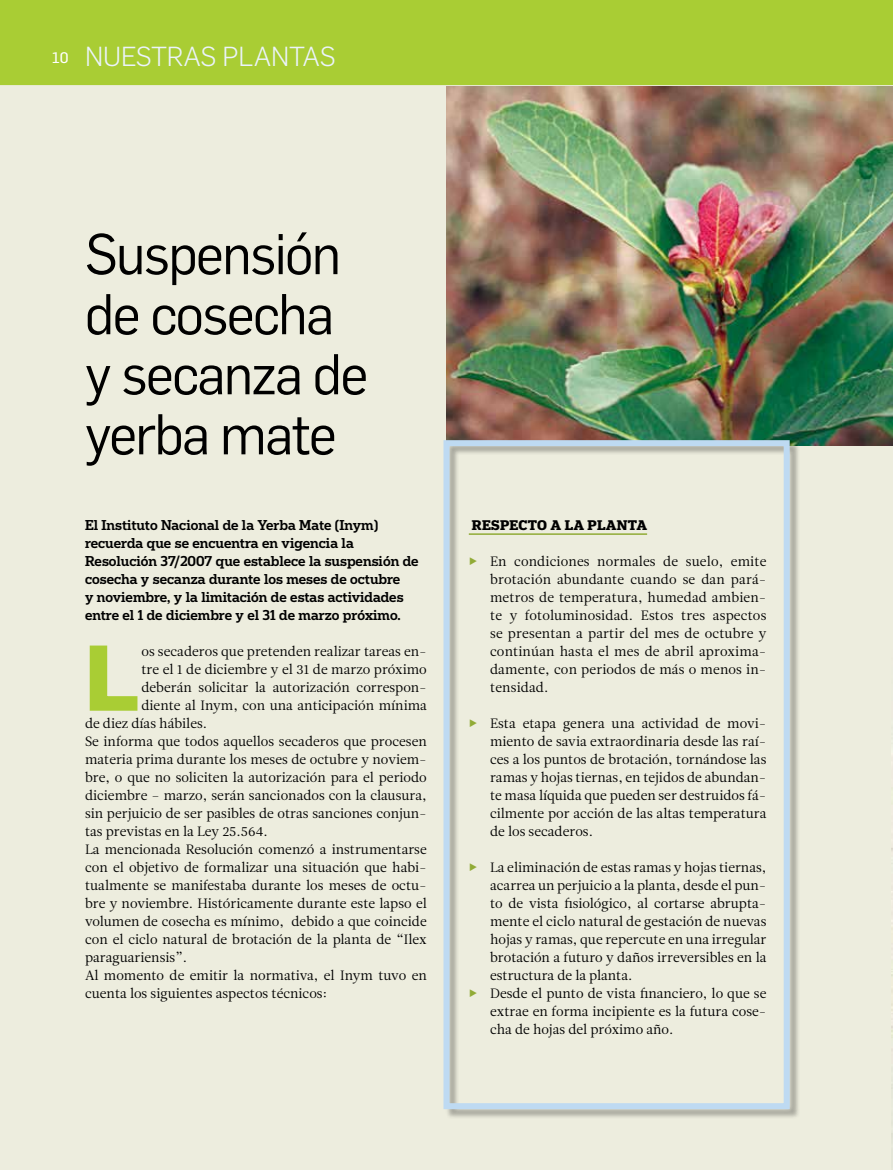
<style>
.page{position:relative;width:893px;height:1170px;background:#fff}
.page>*{position:absolute;margin:0;border:0;box-sizing:border-box;transform-origin:0 0}
.t1{font:700 89.25px "Flama";color:#a9cd34}
.t2{font:56.25px/60px "Flama";letter-spacing:-.03em;color:#000}
.t3{font:300 27px "Flama";letter-spacing:-.005em;color:#ebf3fb}
.t4{font:13.5px/18px "Leitura News Roman 1";color:#000;text-align:justify}
.t5{font:500 13.5px/18px "Popular";color:#000}
.t6{font:700 13.2px "Popular";letter-spacing:.02em;color:#000}
.s1{font-family:"Flama Basic";font-weight:400;font-size:15px;color:#fff}
.s2{font-family:"Flama";font-weight:900;color:#91ab36}
</style>
<div class="page">
<div style="left:0;top:81px;width:893px;height:1088px;background:#ededde"></div>
<img style="left:892px;top:753px;width:1px;height:387px">
<svg style="left:89px;top:645px;width:49px;height:66px"></svg>
<div style="left:0;top:0;width:893px;height:85px;background:#a9cd34"></div>
<img style="left:446px;top:86px;width:447px;height:360px">
<div style="left:445px;top:441px;width:355px;height:678px;background:#000;opacity:.3"></div>
<div style="left:443px;top:440px;width:347px;height:669px;border:6px solid #bedaf2"></div>
<hr style="left:469px;top:533px;width:178px;height:2px;background:#91ab36">
<h3 class="t3" style="left:52px;top:38px;width:285px"><span class="s1">10</span> NUESTRAS PLANTAS</h3>
<h2 class="t2" style="left:85px;top:221px;width:285px">Suspensión de cosecha y secanza de yerba mate</h2>
<p class="t5" style="left:85px;top:515px;width:335px">El Instituto Nacional de la Yerba Mate (Inym) recuerda que se encuentra en vigencia la Resolución 37/2007 que establece la suspensión de cosecha y secanza durante los meses de octubre<br>y noviembre, y la limitación de estas actividades entre el 1 de diciembre y el 31 de marzo próximo.</p>
<h1 class="t1" style="left:85px;top:613px;width:55px">L</h1>
<p class="t4" style="left:141px;top:642px;width:287px">os secaderos que pretenden realizar tareas en-</p>
<p class="t4" style="left:141px;top:660px;width:287px">tre el 1 de diciembre y el 31 de marzo próximo</p>
<p class="t4" style="left:141px;top:678px;width:287px">deberán solicitar la autorización correspon-</p>
<p class="t4" style="left:141px;top:696px;width:287px">diente al Inym, con una anticipación mínima</p>
<p class="t4" style="left:85px;top:714px;width:124px">de diez días hábiles.</p>
<p class="t4" style="left:85px;top:732px;width:343px">Se informa que todos aquellos secaderos que procesen</p>
<p class="t4" style="left:85px;top:750px;width:343px">materia prima durante los meses de octubre y noviem-</p>
<p class="t4" style="left:85px;top:768px;width:343px">bre, o que no soliciten la autorización para el periodo</p>
<p class="t4" style="left:85px;top:786px;width:343px">diciembre – marzo, serán sancionados con la clausura,</p>
<p class="t4" style="left:85px;top:804px;width:343px">sin perjuicio de ser pasibles de otras sanciones conjun-</p>
<p class="t4" style="left:85px;top:822px;width:184px">tas previstas en la Ley 25.564.</p>
<p class="t4" style="left:85px;top:840px;width:343px">La mencionada Resolución comenzó a instrumentarse</p>
<p class="t4" style="left:85px;top:858px;width:343px">con el objetivo de formalizar una situación que habi-</p>
<p class="t4" style="left:85px;top:876px;width:343px">tualmente se manifestaba durante los meses de octu-</p>
<p class="t4" style="left:85px;top:894px;width:343px">bre y noviembre. Históricamente durante este lapso el</p>
<p class="t4" style="left:85px;top:912px;width:343px">volumen de cosecha es mínimo, debido a que coincide</p>
<p class="t4" style="left:85px;top:930px;width:343px">con el ciclo natural de brotación de la planta de “Ilex</p>
<p class="t4" style="left:85px;top:948px;width:104px">paraguariensis”.</p>
<p class="t4" style="left:85px;top:966px;width:343px">Al momento de emitir la normativa, el Inym tuvo en</p>
<p class="t4" style="left:85px;top:984px;width:244px">cuenta los siguientes aspectos técnicos:</p>
<p class="t6" style="left:472px;top:516px;width:177px">RESPECTO A LA PLANTA</p>
<p class="t4" style="left:490px;top:552px;width:278px;text-indent:-21px"><span class="s2">►</span> En condiciones normales de suelo, emite brotación abundante cuando se dan pará&shy;metros de temperatura, humedad ambien&shy;te y fotoluminosidad. Estos tres aspectos se presentan a partir del mes de octubre y continúan hasta el mes de abril aproxima&shy;damente, con periodos de más o menos in&shy;tensidad.</p>
<p class="t4" style="left:490px;top:714px;width:278px;text-indent:-21px"><span class="s2">►</span> Esta etapa genera una actividad de movi&shy;miento de savia extraordinaria desde las raí&shy;ces a los puntos de brotación, tornándose las ramas y hojas tiernas, en tejidos de abundan&shy;te masa líquida que pueden ser destruidos fá&shy;cilmente por acción de las altas temperatura de los secaderos.</p>
<p class="t4" style="left:469px;top:858px;width:299px"><span class="s2">►</span> La eliminación de estas ramas y hojas tiernas,</p>
<p class="t4" style="left:490px;top:876px;width:278px">acarrea un perjuicio a la planta, desde el pun-</p>
<p class="t4" style="left:490px;top:894px;width:278px">to de vista fisiológico, al cortarse abrupta-</p>
<p class="t4" style="left:490px;top:912px;width:278px">mente el ciclo natural de gestación de nuevas</p>
<p class="t4" style="left:490px;top:930px;width:278px">hojas y ramas, que repercute en una irregular</p>
<p class="t4" style="left:490px;top:948px;width:278px">brotación a futuro y daños irreversibles en la</p>
<p class="t4" style="left:490px;top:966px;width:144px">estructura de la planta.</p>
<p class="t4" style="left:469px;top:984px;width:299px"><span class="s2">►</span> Desde el punto de vista financiero, lo que se</p>
<p class="t4" style="left:490px;top:1002px;width:278px">extrae en forma incipiente es la futura cose-</p>
<p class="t4" style="left:490px;top:1020px;width:185px">cha de hojas del próximo año.</p>
</div>
